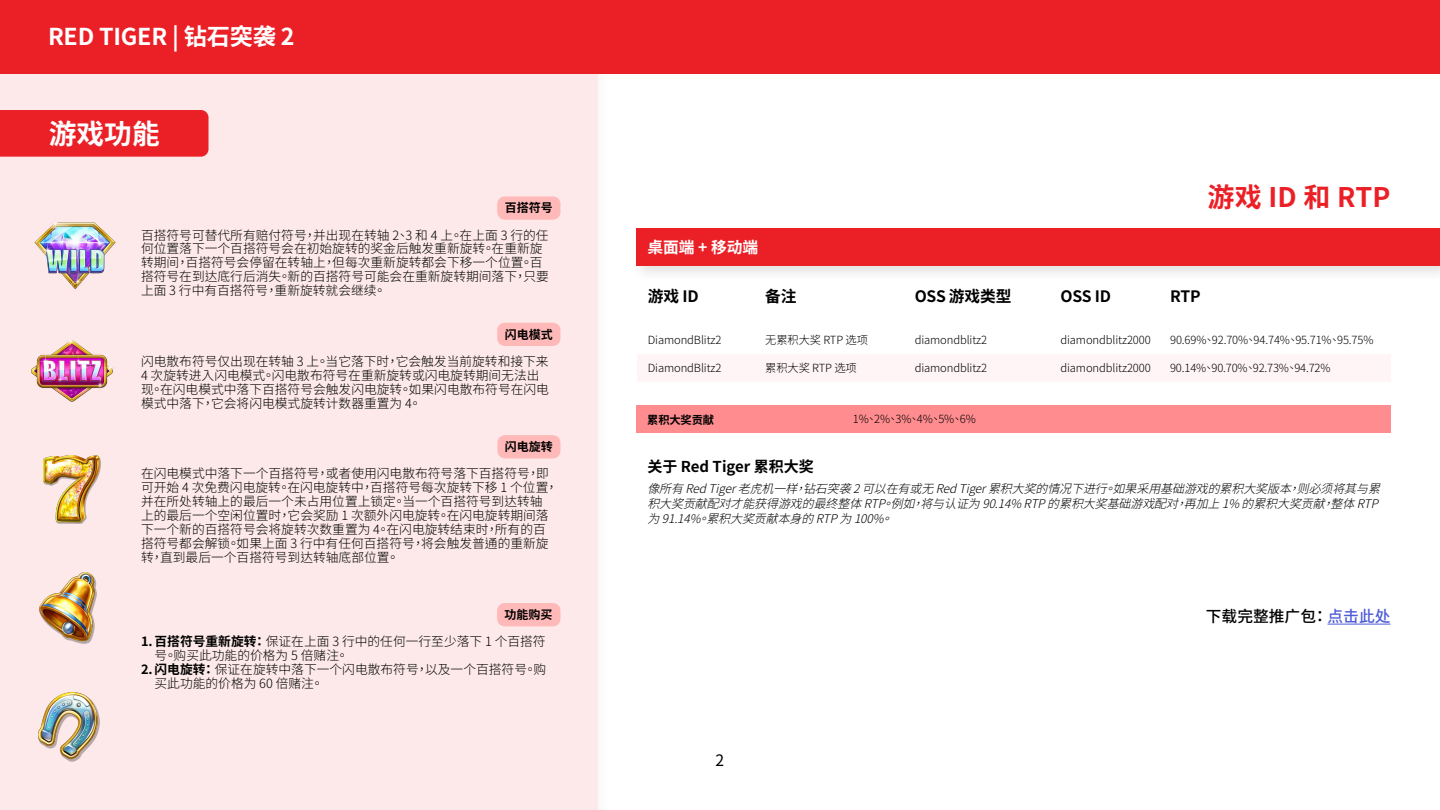
<style>
.page{position:relative;width:1440px;height:810px;background:#fff}
.page>*{position:absolute;margin:0;border:0;box-sizing:border-box;transform-origin:0 0}
.t1{font:700 27.75px "Noto Sans CJ Ktc";color:#fff}
.t2{font:700 27px "Noto Sans CJ Ktc";letter-spacing:.01em;color:#eb2027}
.t3{font:700 23.25px "Noto Sans CJ Ktc";letter-spacing:-.01em;color:#fff}
.t4{font:700 15.75px "Noto Sans CJ Ktc";letter-spacing:-.01em;color:#000}
.t5{font:500 15.75px "Noto Sans CJ Ktc";color:#000}
.t6{font:700 15.75px "Noto Sans CJ Ktc";color:#fff}
.t7{font:15.75px "Noto Sans CJ Ktc";color:#000}
.t8{font:700 15px "Noto Sans CJ Ktc";color:#000}
.t9{font:300 12.75px/13.9px "Noto Sans CJ Ktc";color:#000}
.t10{font:italic 300 12px/15px "Noto Sans CJ Ktc";color:#000}
.t11{font:700 12px "Noto Sans CJ Ktc";color:#000}
.t12{font:300 11.25px "Noto Sans CJ Ktc";letter-spacing:-.01em;color:#000}
.t13{font:700 11.25px "Noto Sans CJ Ktc";letter-spacing:-.01em;color:#000}
.s1{font-weight:700}
.s2{color:#4f5cd6}
</style>
<div class="page">
<div style="left:0;top:0;width:598px;height:810px;background:#fde9e9"></div>
<div style="left:637px;top:354px;width:753px;height:28px;background:#fff5f6"></div>
<div style="left:636px;top:405px;width:754px;height:28px;background:#ff8c8f"></div>
<img style="left:34px;top:222px;width:82px;height:67px">
<img style="left:44px;top:455px;width:56px;height:68px">
<img style="left:40px;top:573px;width:57px;height:70px">
<img style="left:38px;top:693px;width:62px;height:69px">
<img style="left:32px;top:340px;width:82px;height:62px">
<div style="left:0;top:0;width:1440px;height:74px;background:#eb2027"></div>
<div style="left:0;top:110px;width:209px;height:47px;background:#eb2027"></div>
<div style="left:630px;top:223px;width:810px;height:59px;background:#000;opacity:.12"></div>
<div style="left:636px;top:229px;width:804px;height:37px;background:#eb2027"></div>
<div style="left:497px;top:196px;width:63px;height:24px;background:#ffb9b8;border-radius:8px"></div>
<div style="left:497px;top:323px;width:63px;height:23px;background:#ffb9b8;border-radius:8px"></div>
<div style="left:497px;top:435px;width:63px;height:23px;background:#ffb9b8;border-radius:8px"></div>
<div style="left:497px;top:603px;width:63px;height:23px;background:#ffb9b8;border-radius:8px"></div>
<hr style="left:1327px;top:624px;width:63px;height:1px;background:#4f5cd6">
<h3 class="t3" style="left:48px;top:24px;width:248px">RED TIGER | 钻石突袭 2</h3>
<h1 class="t1" style="left:49px;top:118px;width:112px">游戏功能</h1>
<p class="t11" style="left:505px;top:201px;width:49px">百搭符号</p>
<p class="t9" style="left:141px;top:228px;width:409px">百搭符号可替代所有赔付符号，并出现在转轴 2、3 和 4 上。在上面 3 行的任何位置落下一个百搭符号会在初始旋转的奖金后触发重新旋转。在重新旋转期间，百搭符号会停留在转轴上，但每次重新旋转都会下移一个位置。百搭符号在到达底行后消失。新的百搭符号可能会在重新旋转期间落下，只要上面 3 行中有百搭符号，重新旋转就会继续。</p>
<p class="t11" style="left:505px;top:328px;width:49px">闪电模式</p>
<p class="t9" style="left:141px;top:355px;width:409px">闪电散布符号仅出现在转轴 3 上。当它落下时，它会触发当前旋转和接下来4 次旋转进入闪电模式。闪电散布符号在重新旋转或闪电旋转期间无法出现。在闪电模式中落下百搭符号会触发闪电旋转。如果闪电散布符号在闪电模式中落下，它会将闪电模式旋转计数器重置为 4。</p>
<p class="t11" style="left:505px;top:440px;width:49px">闪电旋转</p>
<p class="t9" style="left:141px;top:467px;width:419px">在闪电模式中落下一个百搭符号，或者使用闪电散布符号落下百搭符号，即可开始 4 次免费闪电旋转。在闪电旋转中，百搭符号每次旋转下移 1 个位置，并在所处转轴上的最后一个未占用位置上锁定。当一个百搭符号到达转轴上的最后一个空闲位置时，它会奖励 1 次额外闪电旋转。在闪电旋转期间落下一个新的百搭符号会将旋转次数重置为 4。在闪电旋转结束时，所有的百搭符号都会解锁。如果上面 3 行中有任何百搭符号，将会触发普通的重新旋转，直到最后一个百搭符号到达转轴底部位置。</p>
<p class="t11" style="left:505px;top:608px;width:49px">功能购买</p>
<p class="t9" style="left:141px;top:635px;width:406px"><span class="s1">1.百搭符号重新旋转：</span> 保证在上面 3 行中的任何一行至少落下 1 个百搭符</p>
<p class="t9" style="left:155px;top:649px;width:196px">号。购买此功能的价格为 5 倍赌注。</p>
<p class="t9" style="left:141px;top:663px;width:407px"><span class="s1">2.闪电旋转：</span> 保证在旋转中落下一个闪电散布符号，以及一个百搭符号。购</p>
<p class="t9" style="left:155px;top:677px;width:171px">买此功能的价格为 60 倍赌注。</p>
<p class="t6" style="left:647px;top:238px;width:112px">桌面端 + 移动端</p>
<p class="t4" style="left:648px;top:288px;width:52px">游戏 ID</p>
<p class="t12" style="left:648px;top:334px;width:75px">DiamondBlitz2</p>
<p class="t12" style="left:648px;top:361px;width:75px">DiamondBlitz2</p>
<p class="t4" style="left:765px;top:288px;width:33px">备注</p>
<p class="t12" style="left:765px;top:334px;width:104px">无累积大奖 RTP 选项</p>
<p class="t12" style="left:765px;top:361px;width:93px">累积大奖 RTP 选项</p>
<p class="t4" style="left:915px;top:288px;width:98px">OSS 游戏类型</p>
<p class="t12" style="left:915px;top:334px;width:74px">diamondblitz2</p>
<p class="t12" style="left:915px;top:361px;width:74px">diamondblitz2</p>
<p class="t13" style="left:647px;top:413px;width:68px">累积大奖贡献</p>
<p class="t12" style="left:853px;top:413px;width:124px">1%、2%、3%、4%、5%、6%</p>
<h2 class="t2" style="left:1207px;top:182px;width:185px">游戏 ID 和 RTP</h2>
<p class="t4" style="left:1060px;top:288px;width:52px">OSS ID</p>
<p class="t12" style="left:1060px;top:334px;width:92px">diamondblitz2000</p>
<p class="t12" style="left:1060px;top:361px;width:92px">diamondblitz2000</p>
<p class="t4" style="left:1170px;top:288px;width:32px">RTP</p>
<p class="t12" style="left:1170px;top:334px;width:205px">90.69%、92.70%、94.74%、95.71%、95.75%</p>
<p class="t12" style="left:1170px;top:361px;width:162px">90.14%、90.70%、92.73%、94.72%</p>
<p class="t8" style="left:647px;top:458px;width:168px">关于 Red Tiger 累积大奖</p>
<p class="t10" style="left:647px;top:481px;width:741px">像所有RedTiger老虎机一样，钻石突袭2可以在有或无RedTiger累积大奖的情况下进行。如果采用基础游戏的累积大奖版本，则必须将其与累积大奖贡献配对才能获得游戏的最终整体RTP。例如，将与认证为90.14%RTP的累积大奖基础游戏配对，再加上1%的累积大奖贡献，整体RTP为91.14%。累积大奖贡献本身的RTP为100%。</p>
<p class="t7" style="left:716px;top:751px;width:10px">2</p>
<p class="t5" style="left:1206px;top:607px;width:186px">下载完整推广包： <span class="s2">点击此处</span></p>
</div>
